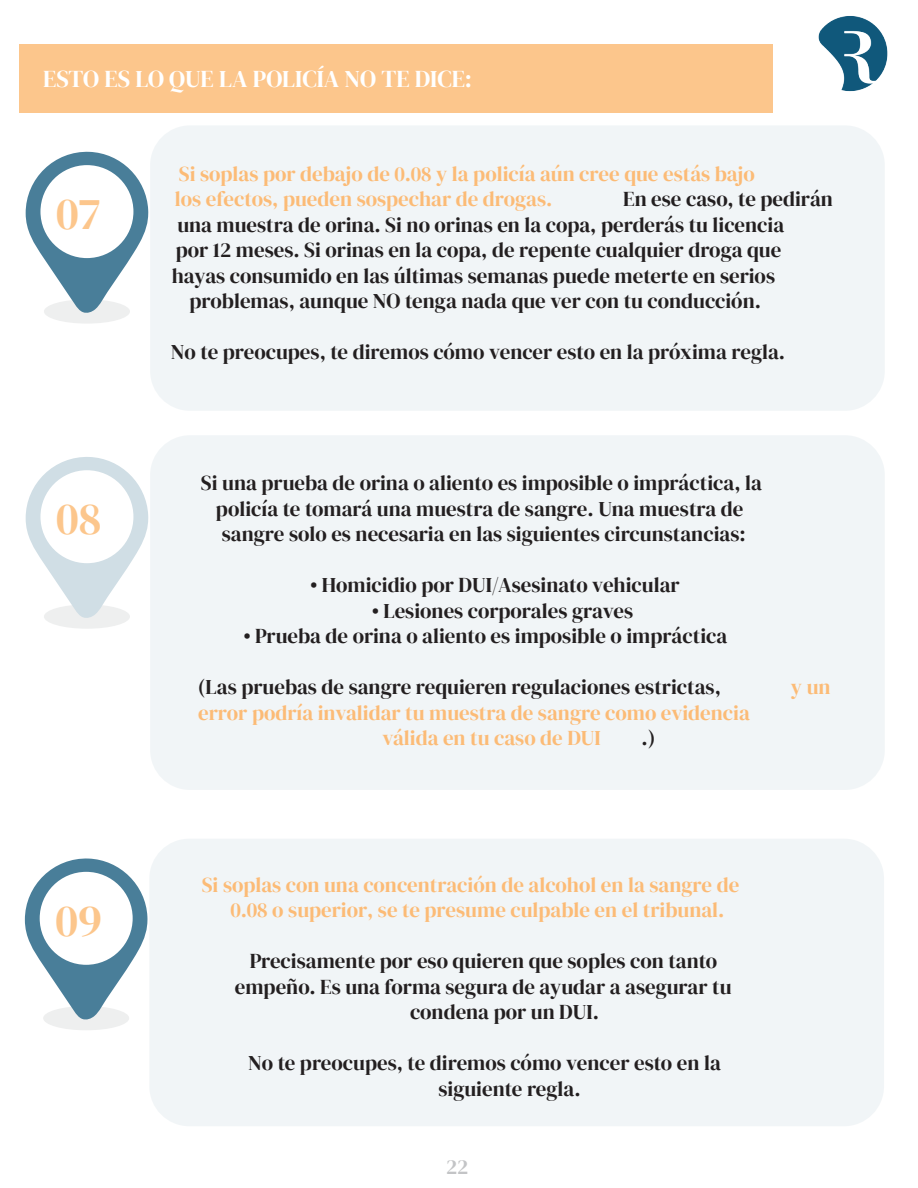
<style>
.page{position:relative;width:918px;height:1188px;background:#fff}
.page>*{position:absolute;margin:0;border:0;box-sizing:border-box;transform-origin:0 0}
.t1{font:45px "DM Serif Display";color:#fcc68c}
.t2{font:24px "DM Serif Display";color:#fff}
.t3{font:21px/25.5px "DM Serif Display";color:#231f20}
.t4{font:21px/25.5px "DM Serif Display";color:#fcbb76}
.t5{font:21px "DM Serif Display";color:#c3c4c6}
</style>
<div class="page">
<div style="left:150px;top:435px;width:735px;height:355px;background:#f1f5f7;border-radius:40px"></div>
<div style="left:150px;top:125px;width:735px;height:286px;background:#f1f5f7;border-radius:40px"></div>
<div style="left:20px;top:44px;width:753px;height:68px;background:#fcc68c"></div>
<div style="left:44px;top:299px;width:86px;height:25px;background:#eeefef;border-radius:50%"></div>
<svg style="left:26px;top:151px;width:123px;height:162px"></svg>
<div style="left:40px;top:165px;width:93px;height:93px;background:#fff;border-radius:50%"></div>
<div style="left:44px;top:604px;width:86px;height:25px;background:#eeefef;border-radius:50%"></div>
<svg style="left:26px;top:457px;width:123px;height:161px"></svg>
<div style="left:40px;top:470px;width:93px;height:93px;background:#fff;border-radius:50%"></div>
<div style="left:149px;top:839px;width:735px;height:287px;background:#f1f5f7;border-radius:40px"></div>
<div style="left:43px;top:1006px;width:86px;height:24px;background:#eeefef;border-radius:50%"></div>
<svg style="left:25px;top:858px;width:123px;height:162px"></svg>
<div style="left:40px;top:872px;width:93px;height:93px;background:#fff;border-radius:50%"></div>
<img style="left:818px;top:16px;width:70px;height:76px">
<p class="t2" style="left:43px;top:65px;width:430px">ESTO ES LO QUE LA POLICÍA NO TE DICE:</p>
<h1 class="t1" style="left:56px;top:188px;width:46px">07</h1>
<h1 class="t1" style="left:56px;top:493px;width:46px">08</h1>
<h1 class="t1" style="left:56px;top:894px;width:48px">09</h1>
<p class="t4" style="left:175px;top:161px;width:581px">Si soplas por debajo de 0.08 y la policía aún cree que estás bajo los efectos, pueden sospechar de drogas.</p>
<p class="t3" style="left:623px;top:187px;width:211px">En ese caso, te pedirán</p>
<p class="t3" style="left:177px;top:212px;width:608px">una muestra de orina. Si no orinas en la copa, perderás tu licencia</p>
<p class="t3" style="left:176px;top:238px;width:607px">por 12 meses. Si orinas en la copa, de repente cualquier droga que</p>
<p class="t3" style="left:172px;top:263px;width:605px">hayas consumido en las últimas semanas puede meterte en serios</p>
<p class="t3" style="left:190px;top:289px;width:573px">problemas, aunque NO tenga nada que ver con tu conducción.</p>
<p class="t3" style="left:171px;top:340px;width:616px">No te preocupes, te diremos cómo vencer esto en la próxima regla.</p>
<p class="t3" style="left:201px;top:471px;width:562px;text-align:center">Si una prueba de orina o aliento es imposible o impráctica, la policía te tomará una muestra de sangre. Una muestra de sangre solo es necesaria en las siguientes circunstancias:</p>
<p class="t3" style="left:310px;top:573px;width:371px">• Homicidio por DUI/Asesinato vehicular</p>
<p class="t3" style="left:372px;top:598px;width:262px">• Lesiones corporales graves</p>
<p class="t3" style="left:244px;top:624px;width:485px">• Prueba de orina o aliento es imposible o impráctica</p>
<p class="t3" style="left:198px;top:675px;width:525px">(Las pruebas de sangre requieren regulaciones estrictas,</p>
<p class="t4" style="left:791px;top:675px;width:41px">y un</p>
<p class="t4" style="left:382px;top:700px;width:369px;text-indent:-184px">error podría invalidar tu muestra de sangre como evidencia válida en tu caso de DUI</p>
<p class="t3" style="left:642px;top:726px;width:15px">.)</p>
<p class="t4" style="left:231px;top:872px;width:510px;text-indent:-29px">Si soplas con una concentración de alcohol en la sangre de<br>0.08 o superior, se te presume culpable en el tribunal.</p>
<p class="t3" style="left:250px;top:949px;width:469px">Precisamente por eso quieren que soples con tanto</p>
<p class="t3" style="left:235px;top:974px;width:498px">empeño. Es una forma segura de ayudar a asegurar tu</p>
<p class="t3" style="left:410px;top:1000px;width:190px">condena por un DUI.</p>
<p class="t3" style="left:438px;top:1051px;width:284px;text-indent:-190px">No te preocupes, te diremos cómo vencer esto en la siguiente regla.</p>
<p class="t5" style="left:446px;top:1155px;width:24px">22</p>
</div>
